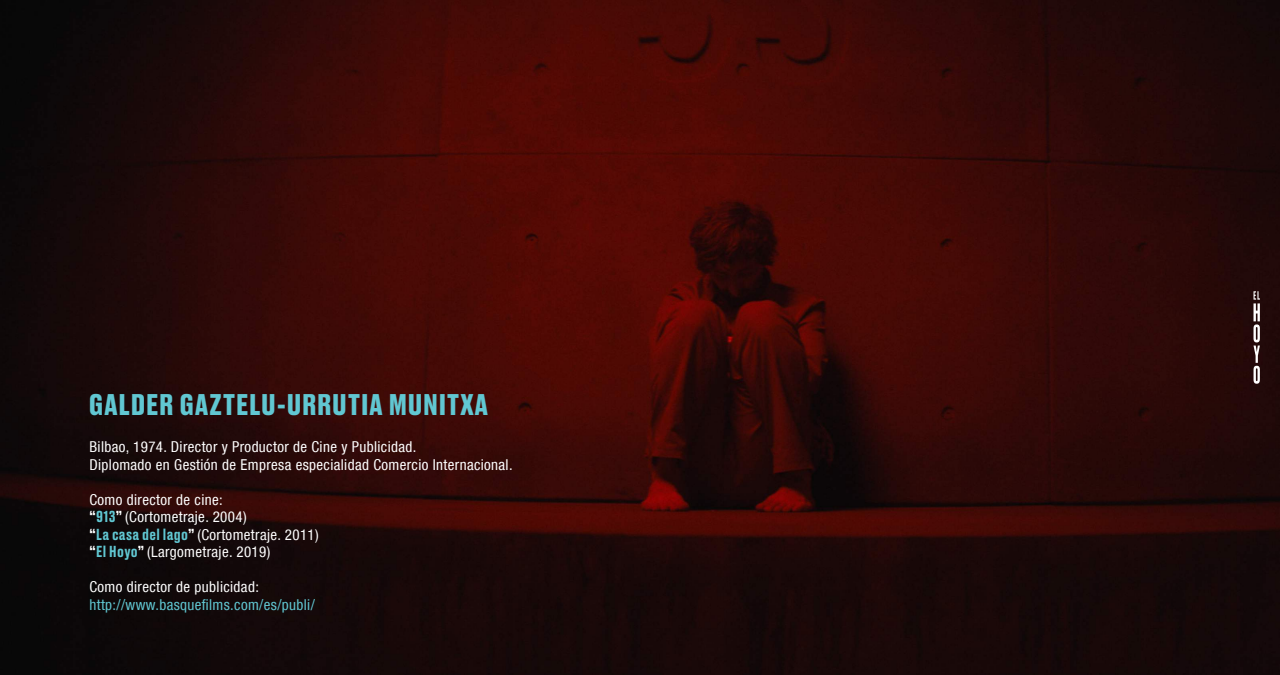
<style>
.page{position:relative;width:1280px;height:675px;background:#fff}
.page>*{position:absolute;margin:0;border:0;box-sizing:border-box;transform-origin:0 0}
.t1{font:700 28.12px "Druk Text";letter-spacing:.025em;color:#61c7d2}
.t2{font:condensed 15px/17.5px "Helvetica Neue LT Com";letter-spacing:.025em;color:#fff}
.t3{font:condensed 15px "Helvetica Neue LT Com";letter-spacing:.025em;color:#61c7d2}
.s1{font-family:"Druk Text";font-weight:500;font-stretch:normal}
.s2{font-family:"Druk Text";font-weight:500;font-stretch:normal;color:#61c7d2}
</style>
<div class="page">
<img style="left:0;top:0;width:1280px;height:675px">
<svg style="left:1254px;top:291px;width:6px;height:93px"></svg>
<h1 class="t1" style="left:89px;top:383px;width:401px">GALDER GAZTELU-URRUTIA MUNITXA</h1>
<p class="t2" style="left:89px;top:438px;width:425px">Bilbao, 1974. Director y Productor de Cine y Publicidad.<br>Diplomado en Gestión de Empresa especialidad Comercio Internacional.</p>
<p class="t2" style="left:89px;top:491px;width:231px">Como director de cine:<br><span class="s1">“</span><span class="s2">913</span><span class="s1">”</span> (Cortometraje. 2004)<br><span class="s1">“</span><span class="s2">La casa del lago</span><span class="s1">”</span> (Cortometraje. 2011) <span class="s1">“</span><span class="s2">El Hoyo</span><span class="s1">”</span> (Largometraje. 2019)</p>
<p class="t2" style="left:89px;top:578px;width:171px">Como director de publicidad:</p>
<p class="t3" style="left:89px;top:596px;width:227px">http://www.basquefilms.com/es/publi/</p>
</div>
